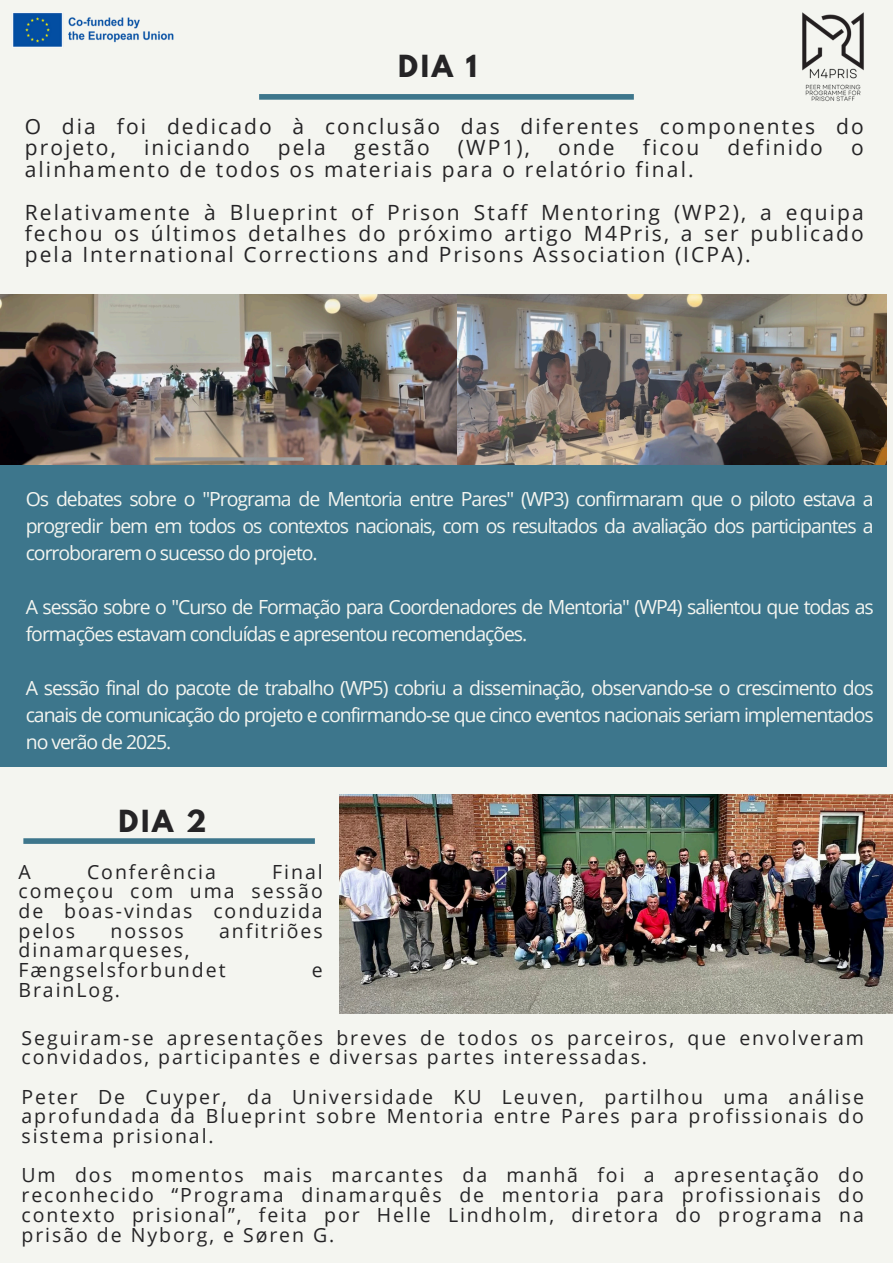
<style>
.page{position:relative;width:893px;height:1263px;background:#fff}
.page>*{position:absolute;margin:0;border:0;box-sizing:border-box;transform-origin:0 0}
.t1{font:700 27px "League Spartan";letter-spacing:.1em;color:#252426}
.t2{font:21px/21.4px "Open Sans";letter-spacing:.1em;color:#252426}
.t3{font:19.5px/19.6px "Open Sans";letter-spacing:.1em;color:#252426;text-align:justify}
.t4{font:19.5px/27px "Open Sans";letter-spacing:-.055em;color:#f4f5f0;text-align:justify}
</style>
<div class="page">
<div style="left:0;top:0;width:892px;height:1262px;background:#f4f5f0"></div>
<img style="left:13px;top:13px;width:161px;height:34px">
<img style="left:802px;top:0;width:91px;height:114px">
<div style="left:259px;top:94px;width:375px;height:6px;background:#3d768c"></div>
<img style="left:0;top:294px;width:886px;height:171px">
<div style="left:23px;top:838px;width:292px;height:6px;background:#3d768c"></div>
<img style="left:339px;top:795px;width:554px;height:218px">
<div style="left:0;top:465px;width:886px;height:302px;background:#3d768c"></div>
<h1 class="t1" style="left:398px;top:53px;width:80px">DIA 1</h1>
<p class="t2" style="left:25px;top:115px;width:840px">O dia foi dedicado à conclusão das diferentes componentes do projeto,</p>
<p class="t2" style="left:144px;top:137px;width:107px">iniciando</p>
<p class="t2" style="left:278px;top:137px;width:49px">pela</p>
<p class="t2" style="left:354px;top:137px;width:77px">gestão</p>
<p class="t2" style="left:458px;top:137px;width:74px">(WP1),</p>
<p class="t2" style="left:558px;top:137px;width:58px">onde</p>
<p class="t2" style="left:643px;top:137px;width:58px">ficou</p>
<p class="t2" style="left:727px;top:137px;width:97px">definido</p>
<p class="t2" style="left:851px;top:137px;width:14px">o</p>
<p class="t2" style="left:25px;top:147px;width:840px;line-height:42.8px">alinhamento de todos os materiais para o relatório final.<br>Relativamente à Blueprint of Prison Staff Mentoring (WP2), a equipa</p>
<p class="t2" style="left:25px;top:222px;width:840px">fechou os últimos detalhes do próximo artigo M4Pris, a ser publicado pela International Corrections and Prisons Association (ICPA).</p>
<p class="t4" style="left:26px;top:485px;width:849px">Os debates sobre o "Programa de Mentoria entre Pares" (WP3) confirmaram que o piloto estava a progredir bem em todos os contextos nacionais, com os resultados da avaliação dos participantes a corroborarem o sucesso do projeto.</p>
<p class="t4" style="left:26px;top:593px;width:849px">A sessão sobre o "Curso de Formação para Coordenadores de Mentoria" (WP4) salientou que todas as formações estavam concluídas e apresentou recomendações.</p>
<p class="t4" style="left:26px;top:674px;width:849px">A sessão final do pacote de trabalho (WP5) cobriu a disseminação, observando-se o crescimento dos canais de comunicação do projeto e confirmando-se que cinco eventos nacionais seriam implementados no verão de 2025.</p>
<h1 class="t1" style="left:119px;top:808px;width:89px">DIA 2</h1>
<p class="t3" style="left:18px;top:861px;width:14px">A</p>
<p class="t3" style="left:87px;top:861px;width:130px">Conferência</p>
<p class="t3" style="left:18px;top:861px;width:306px;text-indent:254px">Final começou com uma sessão de boas-vindas conduzida pelos</p>
<p class="t3" style="left:111px;top:920px;width:75px">nossos</p>
<p class="t3" style="left:219px;top:920px;width:105px">anfitriões</p>
<p class="t3" style="left:18px;top:940px;width:209px">dinamarqueses,<br>Fængselsforbundet</p>
<p class="t3" style="left:312px;top:959px;width:12px">e</p>
<p class="t3" style="left:18px;top:979px;width:103px">BrainLog.</p>
<p class="t3" style="left:22px;top:1027px;width:844px">Seguiram-se apresentações breves de todos os parceiros, que envolveram convidados, participantes e diversas partes interessadas.</p>
<p class="t3" style="left:22px;top:1086px;width:844px">Peter De Cuyper, da Universidade KU Leuven, partilhou uma análise aprofundada da Blueprint sobre Mentoria entre Pares para profissionais do sistema prisional.</p>
<p class="t3" style="left:22px;top:1165px;width:844px">Um dos momentos mais marcantes da manhã foi a apresentação do reconhecido “Programa dinamarquês de mentoria para profissionais do contexto prisional”, feita por Helle Lindholm, diretora do programa na prisão de Nyborg, e Søren G.</p>
</div>
